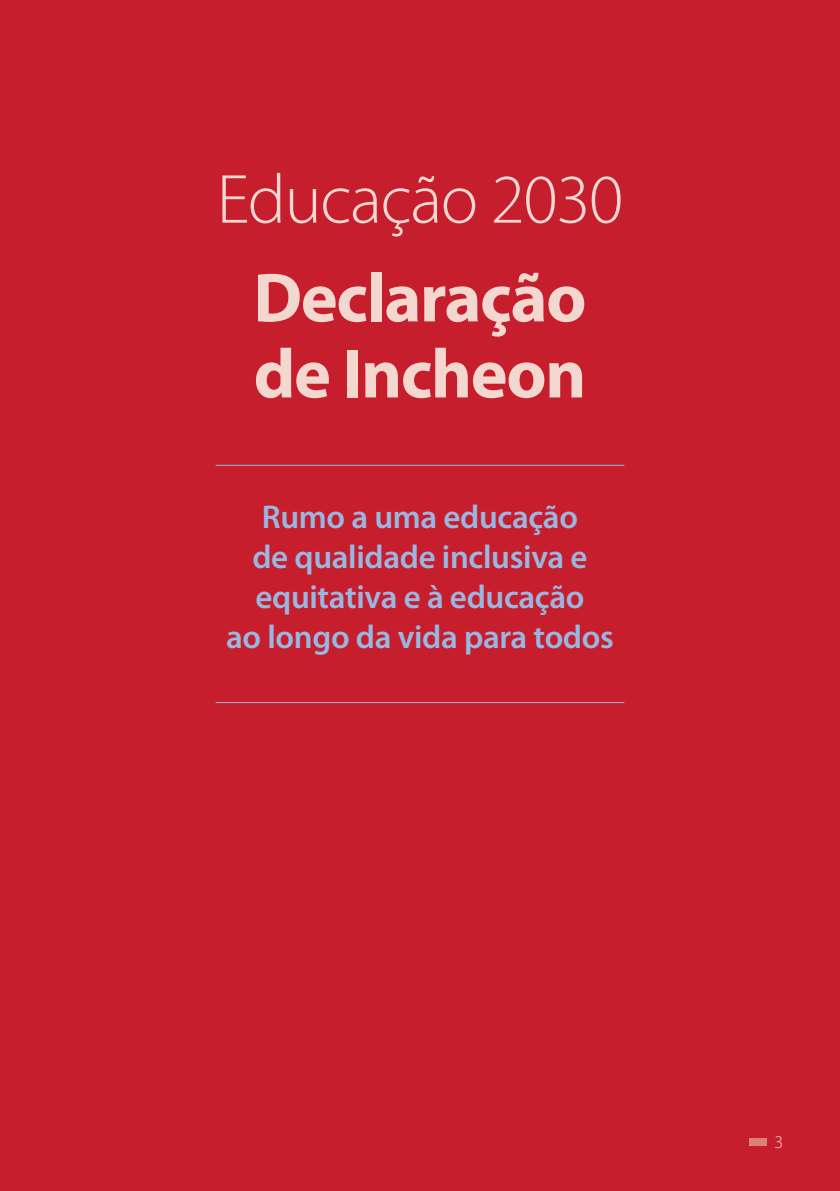
<style>
.page{position:relative;width:840px;height:1191px;background:#fff}
.page>*{position:absolute;margin:0;border:0;box-sizing:border-box;transform-origin:0 0}
.t1{font:700 70px/76px "Myriad Pro";letter-spacing:-.02em;color:#f4d7cf}
.t2{font:300 70px "Myriad Pro";letter-spacing:-.02em;color:#f4d7cf}
.t3{font:600 33px/40px "Myriad Pro";letter-spacing:-.01em;color:#99b7e1;text-align:center}
.t4{font:300 18px "Myriad Pro";color:#f4d7cf}
</style>
<div class="page">
<div style="left:0;top:0;width:839px;height:1191px;background:#c71e2e"></div>
<div style="left:749px;top:1138px;width:17px;height:7px;background:#dd8074"></div>
<hr style="left:215px;top:465px;width:409px;height:1px;background:#99b7e1">
<hr style="left:215px;top:702px;width:409px;height:1px;background:#99b7e1">
<h1 class="t2" style="left:217px;top:161px;width:407px">Educação 2030</h1>
<h1 class="t1" style="left:253px;top:257px;width:334px">Declaração de Incheon</h1>
<p class="t3" style="left:226px;top:496px;width:389px">Rumo a uma educação<br>de qualidade inclusiva e equitativa e à educação<br>ao longo da vida para todos</p>
<p class="t4" style="left:774px;top:1131px;width:10px">3</p>
</div>
